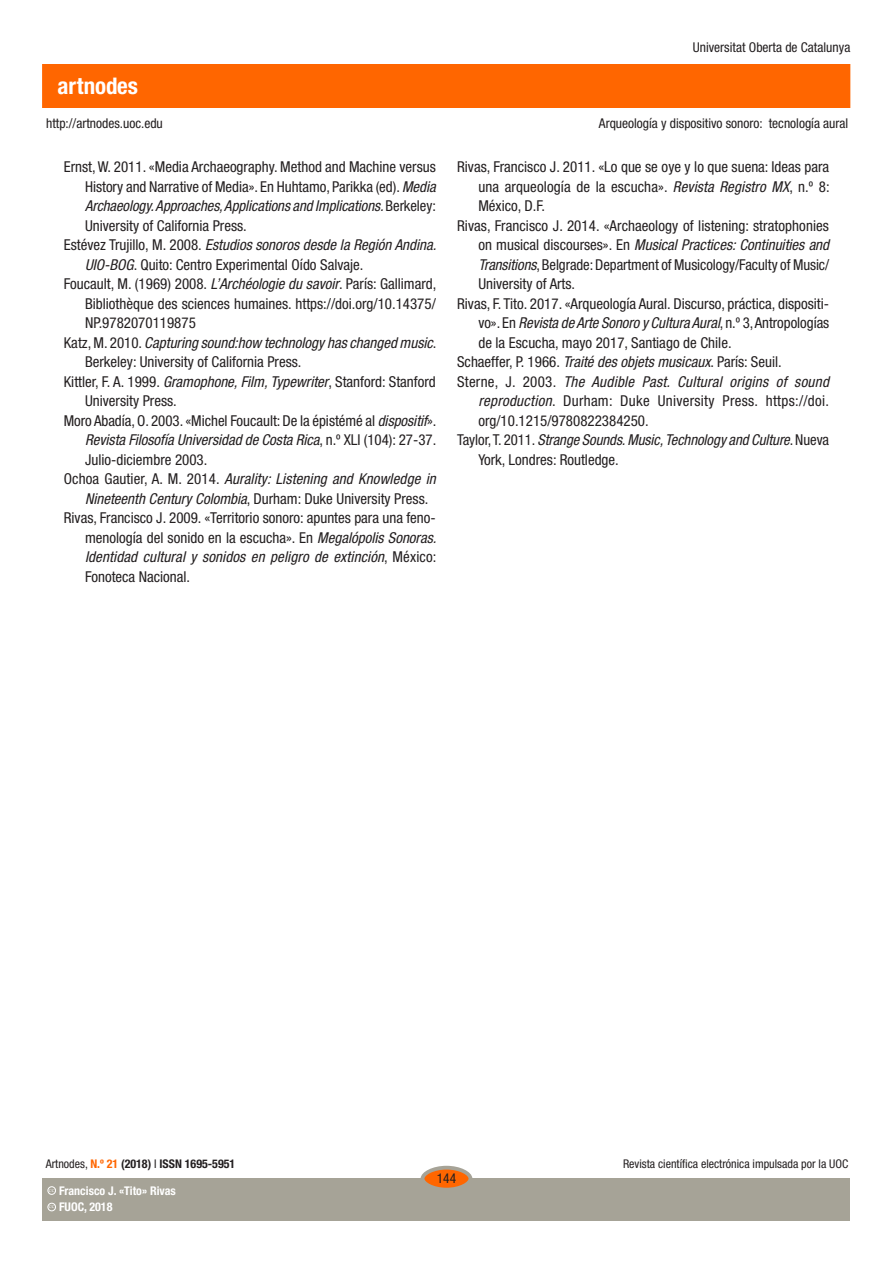
<style>
.page{position:relative;width:893px;height:1263px;background:#fff}
.page>*{position:absolute;margin:0;border:0;box-sizing:border-box;transform-origin:0 0}
.t1{font:700 condensed 22.95px "Helvetica Neue LT Std";color:#fff}
.BIBLIOGRAFIA{font:condensed 15px/19.5px "Helvetica Neue LT Std";color:#231f20;text-align:justify}
.BIBLIOGRAFIA-2{font:italic condensed 15px/19.5px "Helvetica Neue LT Std";letter-spacing:.01em;color:#231f20}
.t2{font:condensed 13.5px "Helvetica Neue LT Std";color:#231f20}
.t3{font:condensed 12px "Helvetica Neue LT Std";color:#231f20}
.t4{font:700 condensed 12px "Helvetica Neue LT Std";color:#231f20}
.t5{font:700 condensed 12px "Helvetica Neue LT Std";color:#fff}
.t6{font:600 3.9px "Adobe Caslon Pro";color:#fff}
.s1{font-style:italic}
.s2{font-style:normal}
.s3{font-weight:400}
.s4{color:#f60}
</style>
<div class="page">
<div style="left:43px;top:65px;width:807px;height:42px;background:#f60"></div>
<div style="left:43px;top:1178px;width:807px;height:42px;background:#a6a397"></div>
<div style="left:422px;top:1168px;width:48px;height:21px;background:#f60;border-radius:50%"></div>
<div style="left:421px;top:1166px;width:51px;height:25px;border:4px solid #a6a397;border-radius:50%"></div>
<div style="left:48px;top:1203px;width:8px;height:8px;border:1px solid #fff;border-radius:50%"></div>
<div style="left:48px;top:1186px;width:8px;height:8px;border:1px solid #fff;border-radius:50%"></div>
<h1 class="t1" style="left:58px;top:72px;width:82px">artnodes</h1>
<p class="t2" style="left:46px;top:115px;width:118px">http://artnodes.uoc.edu</p>
<p class="BIBLIOGRAFIA" style="left:85px;top:157px;width:352px;text-indent:-21px">Ernst, W. 2011. «Media Archaeography. Method and Machine versus History and Narrative of Media». En Huhtamo, Parikka (ed). <span class="s1">Media Archaeology. Approaches, Applications and Implications.</span> Berkeley:<br>University of California Press.</p>
<p class="BIBLIOGRAFIA" style="left:85px;top:235px;width:353px;text-indent:-21px">Estévez Trujillo, M. 2008. <span class="s1">Estudios sonoros desde la Región Andina.<br>UIO-BOG</span>. Quito: Centro Experimental Oído Salvaje.</p>
<p class="BIBLIOGRAFIA" style="left:85px;top:274px;width:353px;text-indent:-21px">Foucault, M. (1969) 2008. <span class="s1">L’Archéologie du savoir</span>. París: Gallimard, Bibliothèque des sciences humaines. https://doi.org/10.14375/ NP.9782070119875</p>
<p class="BIBLIOGRAFIA" style="left:85px;top:333px;width:353px;text-indent:-21px">Katz, M. 2010. <span class="s1">Capturing sound:how technology has changed music</span>.<br>Berkeley: University of California Press.</p>
<p class="BIBLIOGRAFIA" style="left:85px;top:372px;width:352px;text-indent:-21px">Kittler, F. A. 1999. <span class="s1">Gramophone, Film, Typewriter</span>, Stanford: Stanford<br>University Press.</p>
<p class="BIBLIOGRAFIA" style="left:85px;top:411px;width:353px;text-indent:-21px">Moro Abadía, O. 2003. «Michel Foucault: De la épistémé al <span class="s1">dispositif</span>».<br><span class="s1">Revista Filosofía Universidad de Costa Rica</span>, n.º XLI (104): 27-37.<br>Julio-diciembre 2003.</p>
<p class="BIBLIOGRAFIA-2" style="left:85px;top:470px;width:352px;text-indent:-21px"><span class="s2">Ochoa Gautier, A. M. 2014.</span> Aurality: Listening and Knowledge in<br>Nineteenth Century Colombia<span class="s2">, Durham: Duke University Press.</span></p>
<p class="BIBLIOGRAFIA" style="left:85px;top:508px;width:353px;text-indent:-21px">Rivas, Francisco J. 2009. «Territorio sonoro: apuntes para una feno&shy;menología del sonido en la escucha». En <span class="s1">Megalópolis Sonoras.<br>Identidad cultural y sonidos en peligro de extinción</span>, México:<br>Fonoteca Nacional.</p>
<p class="t2" style="left:693px;top:40px;width:159px">Universitat Oberta de Catalunya</p>
<p class="t2" style="left:599px;top:115px;width:251px">Arqueología y dispositivo sonoro: tecnología aural</p>
<p class="BIBLIOGRAFIA" style="left:478px;top:157px;width:353px;text-indent:-21px">Rivas, Francisco J. 2011. «Lo que se oye y lo que suena: Ideas para una arqueología de la escucha». <span class="s1">Revista Registro MX</span>, n.º 8:<br>México, D.F.</p>
<p class="BIBLIOGRAFIA" style="left:478px;top:216px;width:352px;text-indent:-21px">Rivas, Francisco J. 2014. «Archaeology of listening: stratophonies on musical discourses». En <span class="s1">Musical Practices: Continuities and Transitions</span>, Belgrade: Department of Musicology/Faculty of Music/ University of Arts.</p>
<p class="BIBLIOGRAFIA" style="left:478px;top:294px;width:352px;text-indent:-21px">Rivas, F. Tito. 2017. «Arqueología Aural. Discurso, práctica, dispositi&shy;vo». En <span class="s1">Revista de Arte Sonoro y Cultura Aural</span>, n.º 3, Antropologías de la Escucha, mayo 2017, Santiago de Chile.</p>
<p class="BIBLIOGRAFIA" style="left:457px;top:352px;width:326px">Schaeffer, P. 1966. <span class="s1">Traité des objets musicaux</span>. París: Seuil.</p>
<p class="BIBLIOGRAFIA" style="left:478px;top:372px;width:352px;text-indent:-21px">Sterne, J. 2003. <span class="s1">The Audible Past. Cultural origins of sound reproduction</span>. Durham: Duke University Press. https://doi. org/10.1215/9780822384250.</p>
<p class="BIBLIOGRAFIA" style="left:478px;top:430px;width:352px;text-indent:-21px">Taylor, T. 2011. <span class="s1">Strange Sounds. Music, Technology and Culture</span>. Nueva<br>York, Londres: Routledge.</p>
<p class="t4" style="left:46px;top:1157px;width:191px"><span class="s3">Artnodes,</span> <span class="s4">N.º 21</span> (2018) <span class="s3">I</span> ISSN 1695-5951</p>
<p class="t6" style="left:49px;top:1205px;width:7px">CC</p>
<p class="t5" style="left:59px;top:1200px;width:55px">FUOC, 2018</p>
<p class="t5" style="left:59px;top:1183px;width:118px">Francisco J. «Tito» Rivas</p>
<p class="t6" style="left:49px;top:1188px;width:7px">CC</p>
<p class="t2" style="left:437px;top:1171px;width:21px">144</p>
<p class="t3" style="left:623px;top:1157px;width:227px">Revista científica electrónica impulsada por la UOC</p>
</div>
